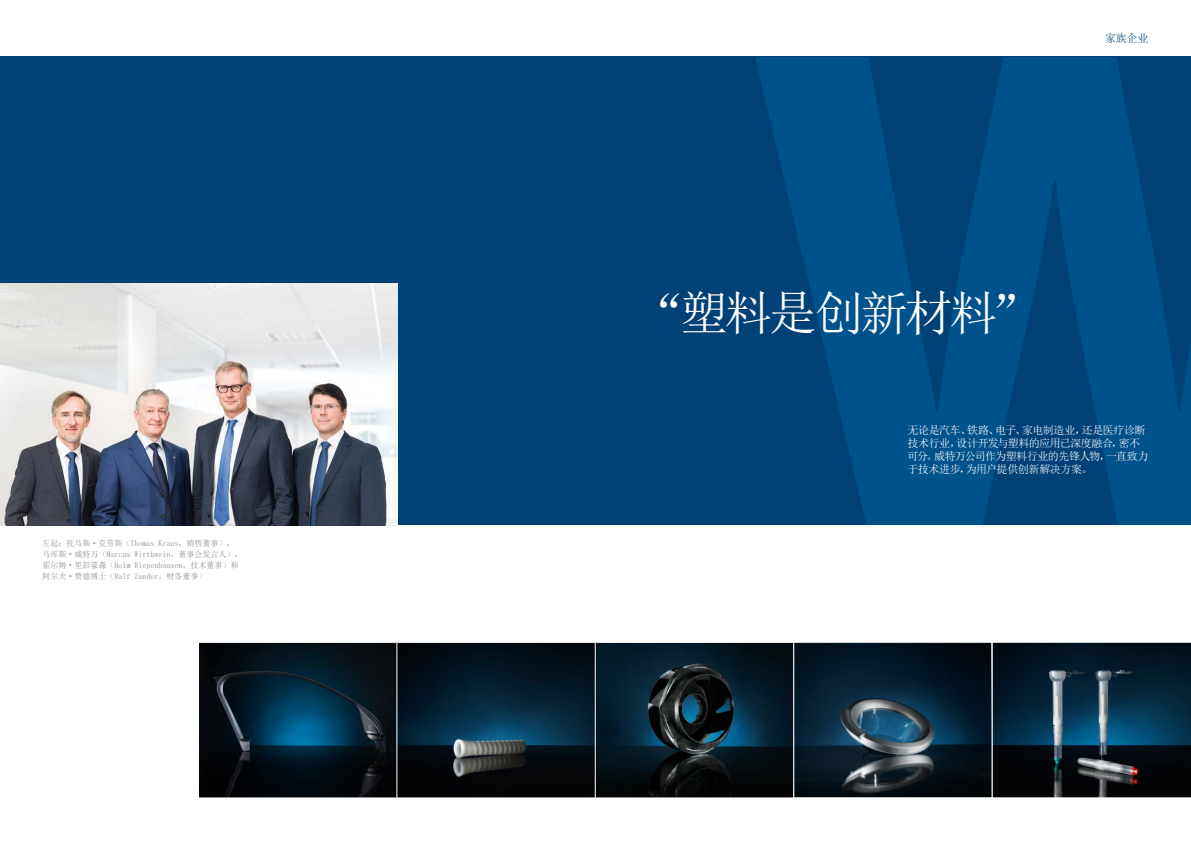
<style>
.page{position:relative;width:1191px;height:842px;background:#fff}
.page>*{position:absolute;margin:0;border:0;box-sizing:border-box;transform-origin:0 0}
.t1{font:48px "Sim Sun";letter-spacing:-.07em;color:#fff}
.t2{font:11px/13px "Sim Sun";letter-spacing:-.045em;color:#fff}
.t3{font:11px "Sim Sun";color:#004177}
.t4{font:8px/11px "Sim Sun";color:#878787}
</style>
<div class="page">
<div style="left:0;top:57px;width:1191px;height:468px;background:#004177"></div>
<svg style="left:755px;top:57px;width:436px;height:468px;fill:#00528d"></svg>
<img style="left:200px;top:644px;width:790px;height:152px">
<div style="left:198px;top:642px;width:199px;height:156px;border:1px solid #fff"></div>
<svg style="left:992px;top:642px;width:199px;height:156px;background:#132a39"></svg>
<div style="left:793px;top:642px;width:199px;height:156px;border:1px solid #fff"></div>
<div style="left:595px;top:642px;width:199px;height:156px;border:1px solid #fff"></div>
<div style="left:396px;top:642px;width:200px;height:156px;border:1px solid #fff"></div>
<img style="left:0;top:283px;width:397px;height:242px">
<p class="t4" style="left:43px;top:537px;width:201px">左起：托马斯·克劳斯（Thomas Kraus，销售董事），马库斯·威特万（Marcus Wirthwein，董事会发言人），霍尔姆·里彭豪森（Holm Riepenhausen，技术董事）和阿尔夫·赞德博士（Ralf Zander，财务董事）</p>
<h2 class="t3" style="left:1105px;top:33px;width:45px">家族企业</h2>
<h1 class="t1" style="left:637px;top:288px;width:402px">“塑料是创新材料”</h1>
<h2 class="t2" style="left:907px;top:423px;width:242px">无论是汽车、铁路、电子、家电制造业，还是医疗诊断技术行业，设计开发与塑料的应用已深度融合，密不可分。威特万公司作为塑料行业的先锋人物，一直致力于技术进步，为用户提供创新解决方案。</h2>
</div>
